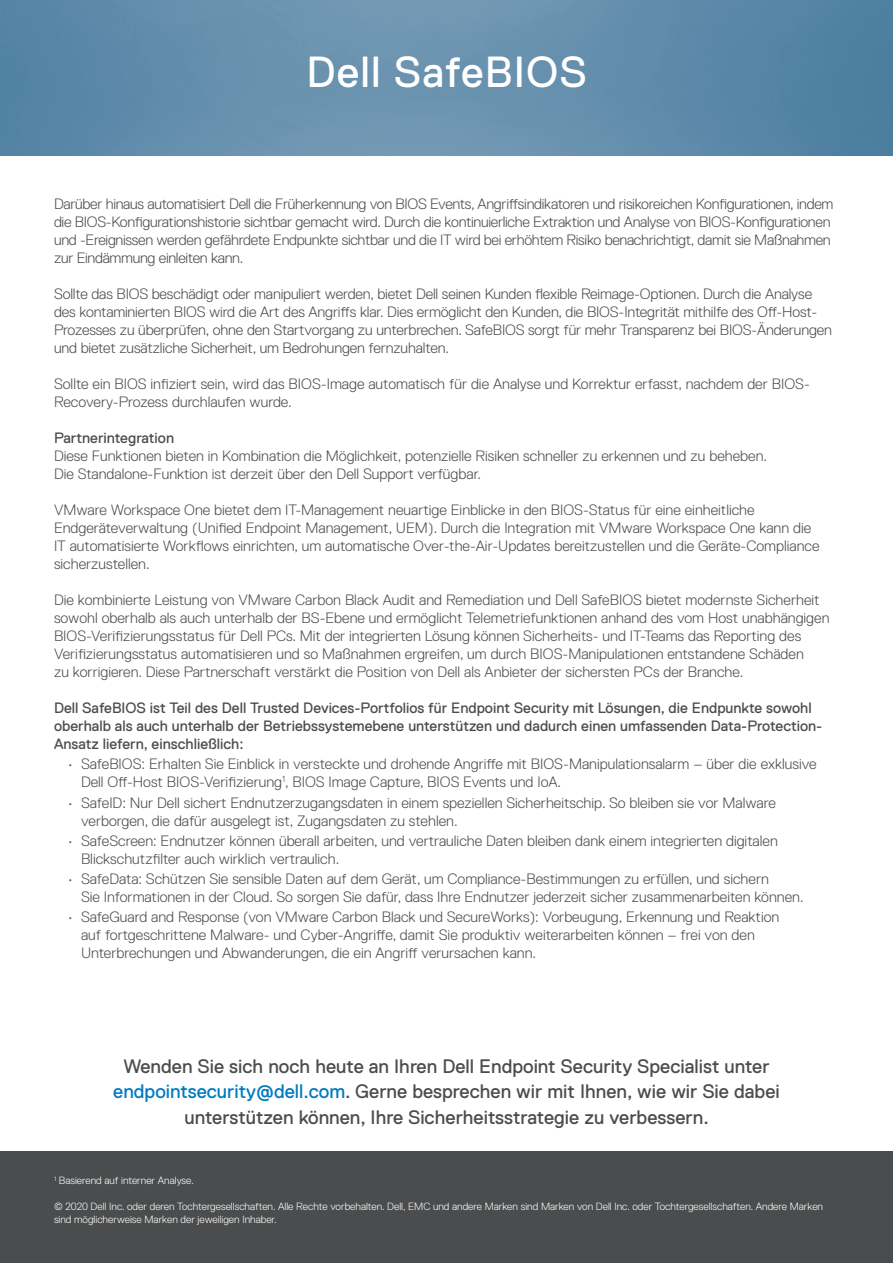
<style>
.page{position:relative;width:893px;height:1263px;background:#fff}
.page>*{position:absolute;margin:0;border:0;box-sizing:border-box;transform-origin:0 0}
.t1{font:43.5px "Dell Replica";letter-spacing:.025em;color:#fff}
.t2{font:19.5px/25.5px "Dell Replica";color:#4b4c4d;text-align:center}
.Body_Text{font:300 15px/18px "Dell Replica";color:#4b4c4d}
.Body_Text-2{font:300 15px/18px "Dell Replica";letter-spacing:-.02em;color:#4b4c4d}
.Body_Headline{font:15px/18px "Dell Replica";color:#4b4c4d}
.t3{font:300 10.5px/12.8px "Dell Replica";color:#fff}
.s1{color:#007bc2}
</style>
<div class="page">
<img style="left:0;top:0;width:893px;height:156px">
<div style="left:0;top:1151px;width:893px;height:112px;background:#4b4c4d"></div>
<p class="t1" style="left:307px;top:48px;width:282px">Dell SafeBIOS</p>
<p class="Body_Text-2" style="left:54px;top:195px;width:781px">Darüber hinaus automatisiert Dell die Früherkennung von BIOS Events, Angriffsindikatoren und risikoreichen Konfigurationen, indem die BIOS-Konfigurationshistorie sichtbar gemacht wird. Durch die kontinuierliche Extraktion und Analyse von BIOS-Konfigurationen und -Ereignissen werden gefährdete Endpunkte sichtbar und die IT wird bei erhöhtem Risiko benachrichtigt, damit sie Maßnahmen zur Eindämmung einleiten kann.</p>
<p class="Body_Text" style="left:54px;top:285px;width:779px">Sollte das BIOS beschädigt oder manipuliert werden, bietet Dell seinen Kunden flexible Reimage-Optionen. Durch die Analyse des kontaminierten BIOS wird die Art des Angriffs klar. Dies ermöglicht den Kunden, die BIOS-Integrität mithilfe des Off-Host-Prozesses zu überprüfen, ohne den Startvorgang zu unterbrechen. SafeBIOS sorgt für mehr Transparenz bei BIOS-Änderungen und bietet zusätzliche Sicherheit, um Bedrohungen fernzuhalten.</p>
<p class="Body_Text" style="left:54px;top:375px;width:757px">Sollte ein BIOS infiziert sein, wird das BIOS-Image automatisch für die Analyse und Korrektur erfasst, nachdem der BIOS-<br>Recovery-Prozess durchlaufen wurde.</p>
<p class="Body_Headline" style="left:54px;top:429px;width:122px">Partnerintegration</p>
<p class="Body_Text" style="left:54px;top:447px;width:715px">Diese Funktionen bieten in Kombination die Möglichkeit, potenzielle Risiken schneller zu erkennen und zu beheben.<br>Die Standalone-Funktion ist derzeit über den Dell Support verfügbar.</p>
<p class="Body_Text" style="left:54px;top:501px;width:767px">VMware Workspace One bietet dem IT-Management neuartige Einblicke in den BIOS-Status für eine einheitliche Endgeräteverwaltung (Unified Endpoint Management, UEM). Durch die Integration mit VMware Workspace One kann die IT automatisierte Workflows einrichten, um automatische Over-the-Air-Updates bereitzustellen und die Geräte-Compliance sicherzustellen.</p>
<p class="Body_Text" style="left:54px;top:591px;width:777px">Die kombinierte Leistung von VMware Carbon Black Audit and Remediation und Dell SafeBIOS bietet modernste Sicherheit sowohl oberhalb als auch unterhalb der BS-Ebene und ermöglicht Telemetriefunktionen anhand des vom Host unabhängigen BIOS-Verifizierungsstatus für Dell PCs. Mit der integrierten Lösung können Sicherheits- und IT-Teams das Reporting des Verifizierungsstatus automatisieren und so Maßnahmen ergreifen, um durch BIOS-Manipulationen entstandene Schäden<br>zu korrigieren. Diese Partnerschaft verstärkt die Position von Dell als Anbieter der sichersten PCs der Branche.</p>
<p class="Body_Headline" style="left:54px;top:699px;width:770px">Dell SafeBIOS ist Teil des Dell Trusted Devices-Portfolios für Endpoint Security mit Lösungen, die Endpunkte sowohl oberhalb als auch unterhalb der Betriebssystemebene unterstützen und dadurch einen umfassenden Data-Protection-<br>Ansatz liefern, einschließlich:</p>
<p class="Body_Text" style="left:81px;top:755px;width:737px;text-indent:-14px">• SafeBIOS: Erhalten Sie Einblick in versteckte und drohende Angriffe mit BIOS-Manipulationsalarm – über die exklusive<br>Dell Off-Host BIOS-Verifizierung<sup>1</sup>, BIOS Image Capture, BIOS Events und IoA.</p>
<p class="Body_Text" style="left:81px;top:793px;width:696px;text-indent:-14px">• SafeID: Nur Dell sichert Endnutzerzugangsdaten in einem speziellen Sicherheitschip. So bleiben sie vor Malware verborgen, die dafür ausgelegt ist, Zugangsdaten zu stehlen.</p>
<p class="Body_Text" style="left:81px;top:831px;width:698px;text-indent:-14px">• SafeScreen: Endnutzer können überall arbeiten, und vertrauliche Daten bleiben dank einem integrierten digitalen<br>Blickschutzfilter auch wirklich vertraulich.</p>
<p class="Body_Text" style="left:81px;top:870px;width:724px;text-indent:-14px">• SafeData: Schützen Sie sensible Daten auf dem Gerät, um Compliance-Bestimmungen zu erfüllen, und sichern<br>Sie Informationen in der Cloud. So sorgen Sie dafür, dass Ihre Endnutzer jederzeit sicher zusammenarbeiten können.</p>
<p class="Body_Text" style="left:81px;top:908px;width:700px;text-indent:-14px">• SafeGuard and Response (von VMware Carbon Black und SecureWorks): Vorbeugung, Erkennung und Reaktion auf fortgeschrittene Malware- und Cyber-Angriffe, damit Sie produktiv weiterarbeiten können – frei von den<br>Unterbrechungen und Abwanderungen, die ein Angriff verursachen kann.</p>
<p class="t2" style="left:113px;top:1053px;width:668px">Wenden Sie sich noch heute an Ihren Dell Endpoint Security Specialist unter <span class="s1">endpointsecurity@dell.com</span>. Gerne besprechen wir mit Ihnen, wie wir Sie dabei unterstützen können, Ihre Sicherheitsstrategie zu verbessern.</p>
<p class="t3" style="left:54px;top:1174px;width:141px"><sup>1</sup> Basierend auf interner Analyse.</p>
<p class="t3" style="left:54px;top:1200px;width:771px">© 2020 Dell Inc. oder deren Tochtergesellschaften. Alle Rechte vorbehalten. Dell, EMC und andere Marken sind Marken von Dell Inc. oder Tochtergesellschaften. Andere Marken sind möglicherweise Marken der jeweiligen Inhaber.</p>
</div>
